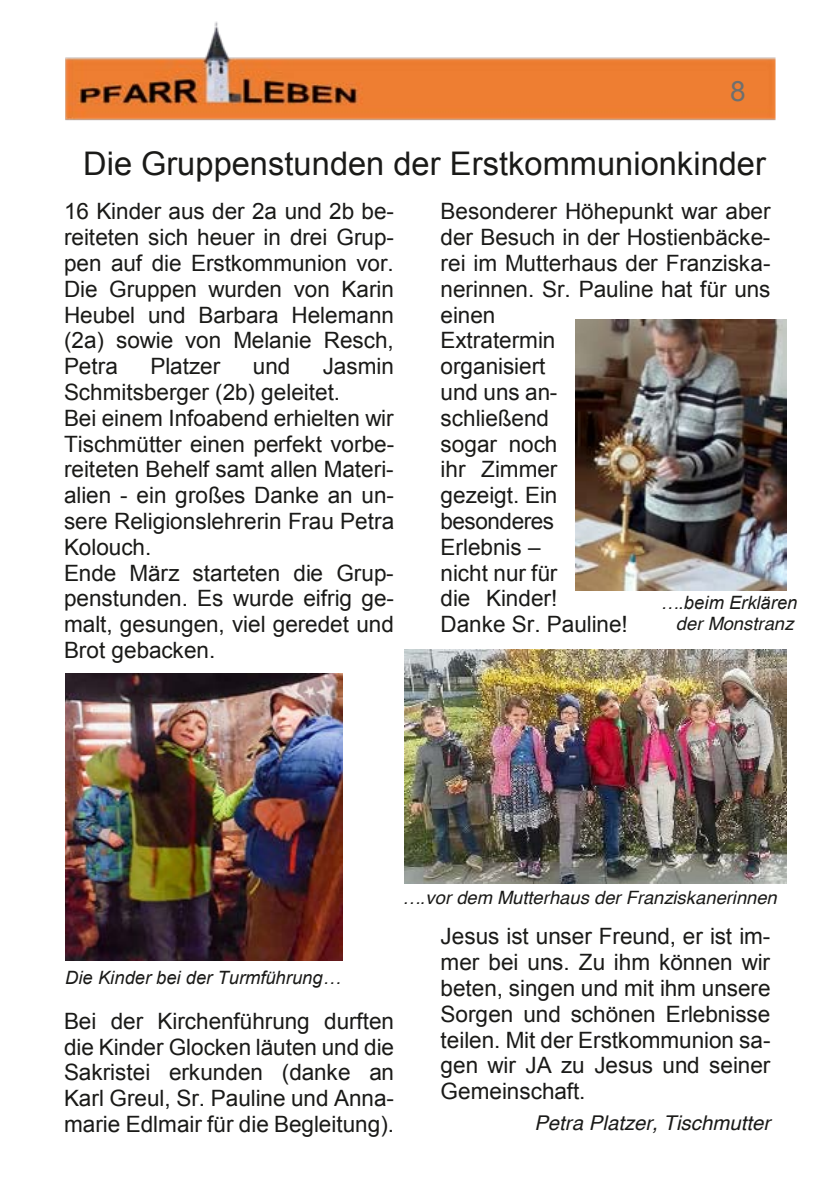
<style>
.page{position:relative;width:840px;height:1191px;background:#fff}
.page>*{position:absolute;margin:0;border:0;box-sizing:border-box;transform-origin:0 0}
.t1{font:32.6px "Arial";color:#1a1a18}
.t2{font:28px "Arial";color:#6f6f6e}
.t3{font:22.6px/25.8px "Arial";color:#1a1a18;text-align:justify}
.t4{font:italic 20.4px "Helvetica";color:#1a1a18}
.t5{font:italic 18.4px "Helvetica";letter-spacing:.005em;color:#1a1a18}
.t6{font:italic 18.4px "Arial";color:#1a1a18}
.s1{font-style:inherit}
.s2{font-family:"Arial"}
</style>
<div class="page">
<img style="left:65px;top:21px;width:709px;height:100px">
<img style="left:404px;top:649px;width:382px;height:234px">
<img style="left:575px;top:320px;width:210px;height:270px">
<img style="left:65px;top:673px;width:277px;height:287px">
<p class="t2" style="left:729px;top:72px;width:17px">8</p>
<h1 class="t1" style="left:83px;top:143px;width:684px">Die Gruppenstunden der Erstkommunionkinder</h1>
<p class="t3" style="left:64px;top:199px;width:331px">16 Kinder aus der 2a und 2b be&shy;reiteten sich heuer in drei Grup&shy;pen auf die Erstkommunion vor.<br>Die Gruppen wurden von Karin Heubel und Barbara Helemann (2a) sowie von Melanie Resch, Petra</p>
<p class="t3" style="left:64px;top:354px;width:331px;text-align:left;text-indent:258px">Jasmin<br>Schmitsberger (2b) geleitet.<br>Bei einem Infoabend erhielten wir<br>Tischmütter einen perfekt vorbe&shy;reiteten Behelf samt allen Materi&shy;alien - ein großes Danke an un&shy;sere Religionslehrerin Frau Petra<br>Kolouch.<br>Ende März starteten die Grup&shy;penstunden. Es wurde eifrig ge&shy;malt, gesungen, viel geredet und<br>Brot gebacken.</p>
<p class="t3" style="left:150px;top:354px;width:71px">Platzer</p>
<p class="t3" style="left:253px;top:354px;width:39px">und</p>
<p class="t3" style="left:440px;top:198px;width:331px;text-align:left">Besonderer Höhepunkt war aber der Besuch in der Hostienbäcke&shy;rei im Mutterhaus der Franziska&shy;nerinnen. Sr. Pauline hat für uns einen<br>Extratermin<br>organisiert<br>und uns an-<br>schließend<br>sogar noch<br>ihr Zimmer<br>gezeigt. Ein<br>besonderes<br>Erlebnis <span class="s1">–<br></span>nicht nur für<br>die Kinder!<br>Danke Sr. Pauline!</p>
<p class="t6" style="left:660px;top:591px;width:138px">….beim Erklären</p>
<p class="t5" style="left:675px;top:609px;width:119px">der Monstranz</p>
<p class="t6" style="left:65px;top:965px;width:277px">Die Kinder bei der Turmführung…</p>
<p class="t3" style="left:64px;top:1008px;width:331px">Bei der Kirchenführung durften die Kinder Glocken läuten und die Sakristei erkunden (danke an Karl Greul, Sr. Pauline und Anna&shy;marie Edlmair für die Begleitung).</p>
<p class="t5" style="left:402px;top:883px;width:376px"><span class="s2">….</span>vor dem Mutterhaus der Franziskanerinnen</p>
<p class="t3" style="left:440px;top:923px;width:331px">Jesus ist unser Freund, er ist im&shy;mer bei uns. Zu ihm können wir beten, singen und mit ihm unsere Sorgen und schönen Erlebnisse teilen. Mit der Erstkommunion sa&shy;gen wir JA zu Jesus und seiner Gemeinschaft.</p>
<p class="t4" style="left:534px;top:1107px;width:237px">Petra Platzer, Tischmutter</p>
</div>
